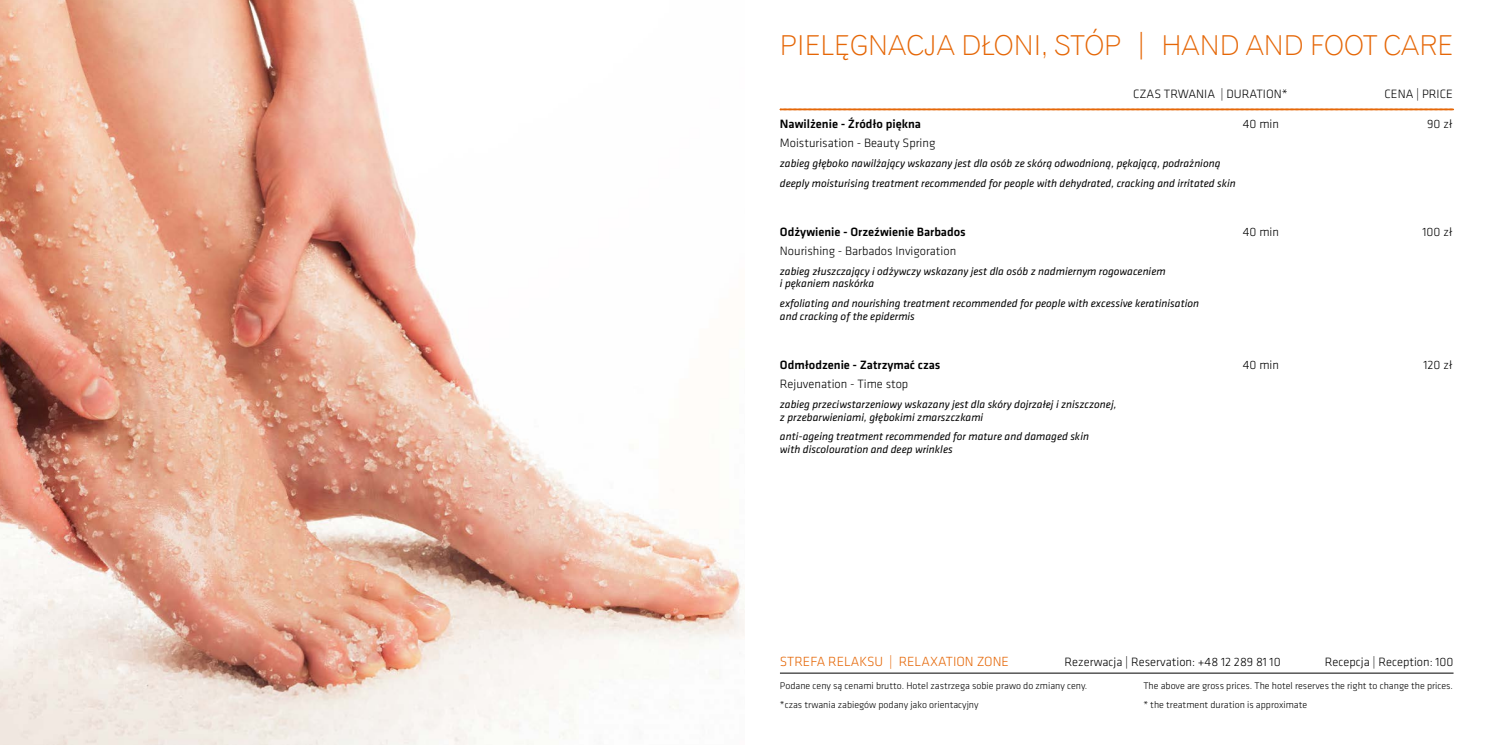
<style>
.page{position:relative;width:1489px;height:745px;background:#fff}
.page>*{position:absolute;margin:0;border:0;box-sizing:border-box;transform-origin:0 0}
.t1{font:27.5px "Gothic 720 Lt EU";color:#e56606}
.t2{font:300 13.75px "Klavika";color:#e56606}
.t3{font:300 12.5px "Klavika";color:#000}
.t4{font:500 12.5px "Klavika";color:#000}
.t5{font:italic 11.25px/12.5px "Klavika";color:#000}
.t6{font:300 10px/19.1px "Klavika";color:#000}
</style>
<div class="page">
<img style="left:0;top:0;width:744px;height:744px">
<svg style="left:779px;top:109px;width:674px;height:1px"></svg>
<hr style="left:780px;top:672px;width:673px;height:1px;background:#000">
<h1 class="t1" style="left:780px;top:29px;width:675px">PIELĘGNACJA DŁONI, STÓP | HAND AND FOOT CARE</h1>
<p class="t3" style="left:1132px;top:87px;width:156px">CZAS TRWANIA | DURATION*</p>
<p class="t3" style="left:1384px;top:87px;width:70px">CENA | PRICE</p>
<p class="t4" style="left:780px;top:117px;width:142px">Nawilżenie - Źródło piękna</p>
<p class="t3" style="left:1242px;top:117px;width:38px">40 min</p>
<p class="t3" style="left:1426px;top:117px;width:27px">90 zł</p>
<p class="t3" style="left:780px;top:136px;width:157px">Moisturisation - Beauty Spring</p>
<p class="t5" style="left:780px;top:153px;width:457px;line-height:19.6px">zabieg głęboko nawilżający wskazany jest dla osób ze skórą odwodnioną, pękającą, podrażnioną deeply moisturising treatment recommended for people with dehydrated, cracking and irritated skin</p>
<p class="t4" style="left:780px;top:225px;width:187px">Odżywienie - Orzeźwienie Barbados</p>
<p class="t3" style="left:1242px;top:225px;width:38px">40 min</p>
<p class="t3" style="left:1422px;top:225px;width:32px">100 zł</p>
<p class="t3" style="left:780px;top:244px;width:178px">Nourishing - Barbados Invigoration</p>
<p class="t5" style="left:780px;top:265px;width:387px">zabieg złuszczający i odżywczy wskazany jest dla osób z nadmiernym rogowaceniem i pękaniem naskórka</p>
<p class="t5" style="left:780px;top:297px;width:420px">exfoliating and nourishing treatment recommended for people with excessive keratinisation and cracking of the epidermis</p>
<p class="t4" style="left:780px;top:357px;width:162px">Odmłodzenie - Zatrzymać czas</p>
<p class="t3" style="left:1242px;top:357px;width:38px">40 min</p>
<p class="t3" style="left:1423px;top:357px;width:31px">120 zł</p>
<p class="t3" style="left:780px;top:377px;width:130px">Rejuvenation - Time stop</p>
<p class="t5" style="left:780px;top:398px;width:338px">zabieg przeciwstarzeniowy wskazany jest dla skóry dojrzałej i zniszczonej, z przebarwieniami, głębokimi zmarszczkami</p>
<p class="t5" style="left:780px;top:430px;width:310px">anti-ageing treatment recommended for mature and damaged skin with discolouration and deep wrinkles</p>
<p class="t2" style="left:780px;top:653px;width:230px">STREFA RELAKSU | RELAXATION ZONE</p>
<p class="t3" style="left:1064px;top:654px;width:218px">Rezerwacja | Reservation: +48 12 289 81 10</p>
<p class="t3" style="left:1324px;top:654px;width:130px">Recepcja | Reception: 100</p>
<p class="t6" style="left:780px;top:676px;width:309px">Podane ceny są cenami brutto. Hotel zastrzega sobie prawo do zmiany ceny. *czas trwania zabiegów podany jako orientacyjny</p>
<p class="t6" style="left:1143px;top:676px;width:311px">The above are gross prices. The hotel reserves the right to change the prices. * the treatment duration is approximate</p>
</div>
